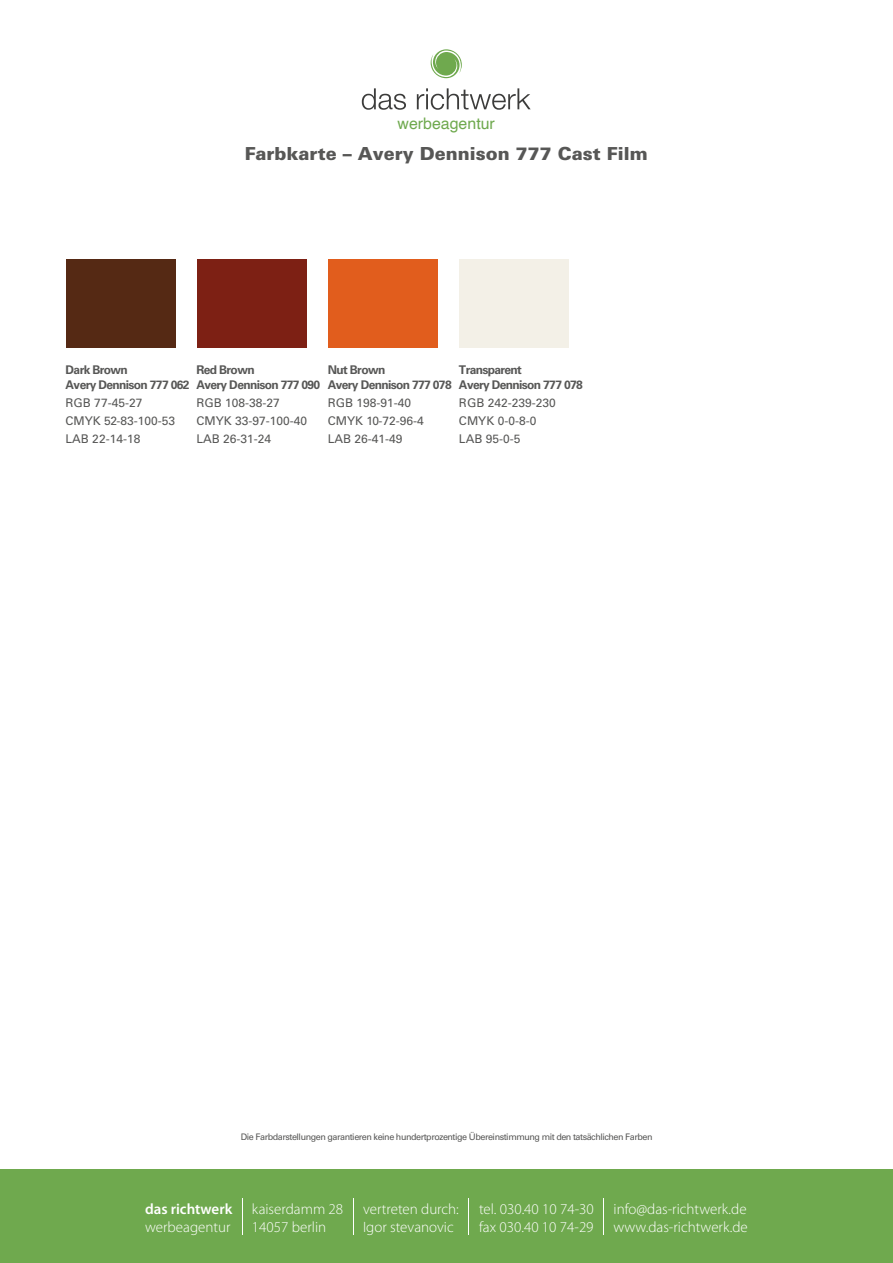
<style>
.page{position:relative;width:893px;height:1263px;background:#fff}
.page>*{position:absolute;margin:0;border:0;box-sizing:border-box;transform-origin:0 0}
.t1{font:900 18px "Univers LT Std";color:#575756}
.t2{font:15.9px "Helvetica";color:#6fa94e}
.t3{font:300 15px/18px "Myriad Pro";color:#fff}
.t4{font:600 15px "Myriad Pro";color:#fff}
.t5{font:12px/18px "Univers LT Std";color:#575756}
.t6{font:700 12px/14.4px "Univers LT Std";letter-spacing:-.055em;color:#575756}
.t7{font:9px "Univers LT Std";letter-spacing:-.05em;color:#575756}
</style>
<div class="page">
<div style="left:66px;top:259px;width:109px;height:89px;background:#552914"></div>
<div style="left:197px;top:259px;width:110px;height:89px;background:#7d2014"></div>
<div style="left:328px;top:259px;width:110px;height:89px;background:#e15d1d"></div>
<div style="left:459px;top:259px;width:110px;height:89px;background:#f3f0e7"></div>
<div style="left:0;top:1169px;width:893px;height:94px;background:#6fa94e"></div>
<hr style="left:243px;top:1198px;width:1px;height:37px;background:#fff">
<hr style="left:353px;top:1198px;width:1px;height:37px;background:#fff">
<hr style="left:469px;top:1198px;width:1px;height:37px;background:#fff">
<hr style="left:604px;top:1198px;width:1px;height:37px;background:#fff">
<svg style="left:431px;top:49px;width:31px;height:29px"></svg>
<svg style="left:362px;top:88px;width:169px;height:22px"></svg>
<h2 class="t2" style="left:397px;top:111px;width:99px">werbeagentur</h2>
<h1 class="t1" style="left:245px;top:142px;width:404px">Farbkarte – Avery Dennison 777 Cast Film</h1>
<p class="t6" style="left:197px;top:363px;width:125px">Red Brown<br>Avery Dennison 777 090</p>
<p class="t6" style="left:66px;top:363px;width:125px">Dark Brown<br>Avery Dennison 777 062</p>
<p class="t5" style="left:66px;top:394px;width:111px">RGB 77-45-27<br>CMYK 52-83-100-53<br>LAB 22-14-18</p>
<p class="t5" style="left:197px;top:394px;width:112px">RGB 108-38-27<br>CMYK 33-97-100-40<br>LAB 26-31-24</p>
<p class="t6" style="left:328px;top:363px;width:125px">Nut Brown<br>Avery Dennison 777 078</p>
<p class="t6" style="left:459px;top:363px;width:125px">Transparent<br>Avery Dennison 777 078</p>
<p class="t5" style="left:328px;top:394px;width:98px">RGB 198-91-40<br>CMYK 10-72-96-4<br>LAB 26-41-49</p>
<p class="t5" style="left:459px;top:394px;width:98px">RGB 242-239-230<br>CMYK 0-0-8-0<br>LAB 95-0-5</p>
<p class="t7" style="left:241px;top:1131px;width:413px">Die Farbdarstellungen garantieren keine hundertprozentige Übereinstimmung mit den tatsächlichen Farben</p>
<p class="t4" style="left:145px;top:1199px;width:89px">das richtwerk</p>
<p class="t3" style="left:145px;top:1217px;width:87px">werbeagentur</p>
<p class="t3" style="left:252px;top:1199px;width:93px">kaiserdamm 28<br>14057 berlin</p>
<p class="t3" style="left:363px;top:1199px;width:97px">vertreten durch:<br>Igor stevanovic</p>
<p class="t3" style="left:479px;top:1199px;width:116px">tel. 030.40 10 74-30 fax 030.40 10 74-29</p>
<p class="t3" style="left:614px;top:1199px;width:136px">info@das-richtwerk.de www.das-richtwerk.de</p>
</div>
